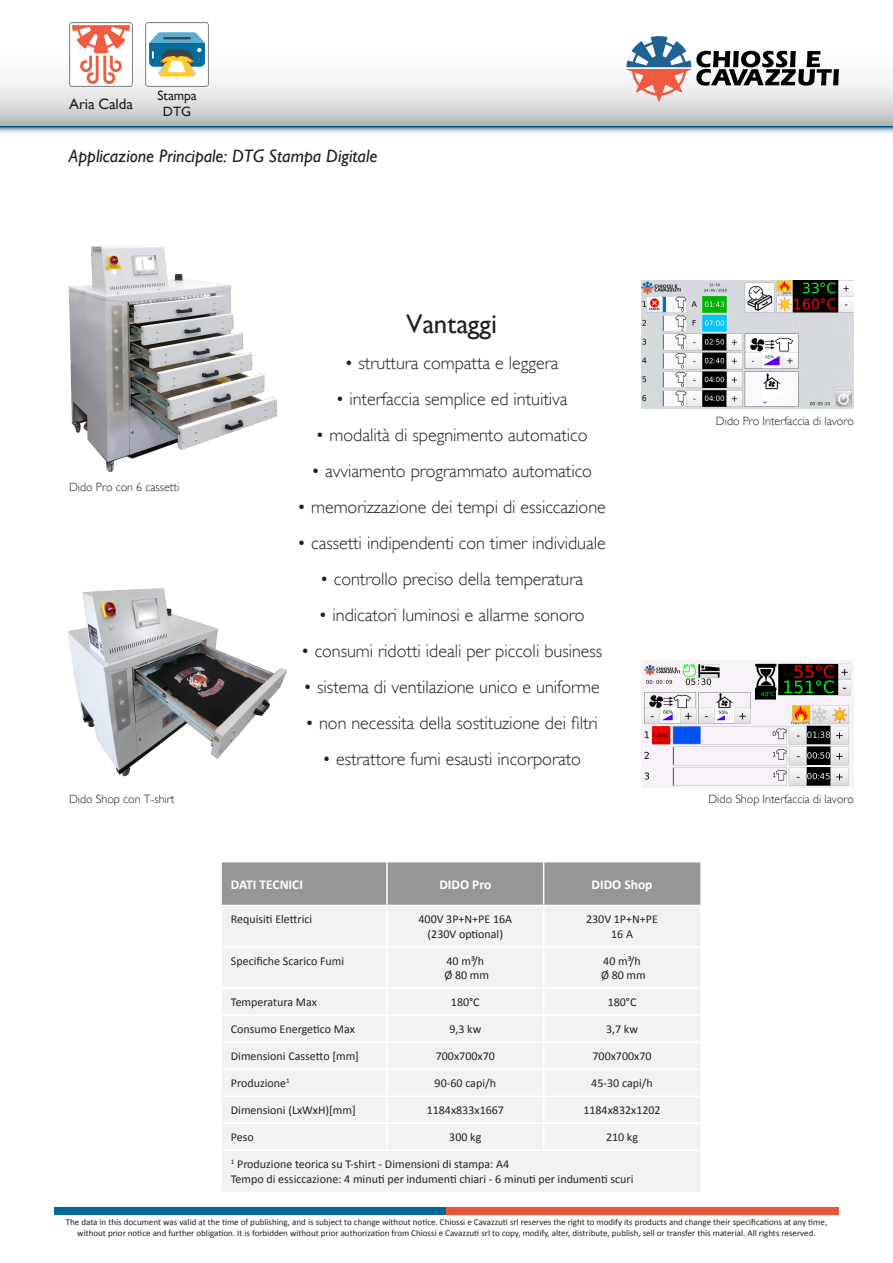
<style>
.page{position:relative;width:893px;height:1263px;background:#fff}
.page>*{position:absolute;margin:0;border:0;box-sizing:border-box;transform-origin:0 0}
.t1{font:27px "Gill Sans";color:#231f20}
.t2{font:300 18px "Gill Sans";color:#231f20}
.t3{font:italic 18px "Gill Sans";color:#231f20}
.t4{font:15px "Gill Sans";color:#231f20}
.t5{font:700 13.5px "Calibri";color:#fff}
.t6{font:13.5px/16.2px "Gill Sans";color:#231f20;text-align:center}
.t7{font:12px/14.4px "Calibri";color:#231f20}
.t8{font:300 12px "Gill Sans";color:#231f20}
.t9{font:9px/10.8px "Calibri";color:#231f20;text-align:center}
</style>
<div class="page">
<svg style="left:1px;top:78px;width:892px;height:48px"></svg>
<svg style="left:1px;top:126px;width:892px;height:8px;background:#a0bacb"></svg>
<div style="left:54px;top:1207px;width:392px;height:8px;background:#006a99"></div>
<div style="left:446px;top:1207px;width:393px;height:8px;background:#e5563d"></div>
<svg style="left:0;top:0;width:1px;height:126px"></svg>
<div style="left:222px;top:862px;width:478px;height:43px;background:#949698"></div>
<div style="left:222px;top:906px;width:478px;height:285px;background:#f2f2f3"></div>
<hr style="left:386px;top:862px;width:2px;height:43px;background:#fff">
<hr style="left:543px;top:862px;width:1px;height:43px;background:#fff">
<hr style="left:386px;top:906px;width:2px;height:40px;background:#fff">
<hr style="left:543px;top:906px;width:1px;height:40px;background:#fff">
<hr style="left:222px;top:946px;width:165px;height:2px;background:#fff">
<hr style="left:387px;top:946px;width:157px;height:2px;background:#fff">
<hr style="left:386px;top:948px;width:2px;height:39px;background:#fff">
<hr style="left:544px;top:946px;width:156px;height:2px;background:#fff">
<hr style="left:543px;top:948px;width:1px;height:39px;background:#fff">
<hr style="left:222px;top:987px;width:165px;height:2px;background:#fff">
<hr style="left:387px;top:987px;width:157px;height:2px;background:#fff">
<hr style="left:386px;top:989px;width:2px;height:25px;background:#fff">
<hr style="left:544px;top:987px;width:156px;height:2px;background:#fff">
<hr style="left:222px;top:1014px;width:165px;height:2px;background:#fff">
<hr style="left:387px;top:1014px;width:157px;height:2px;background:#fff">
<hr style="left:386px;top:1016px;width:2px;height:25px;background:#fff">
<hr style="left:544px;top:1014px;width:156px;height:2px;background:#fff">
<hr style="left:222px;top:1041px;width:165px;height:2px;background:#fff">
<hr style="left:387px;top:1041px;width:157px;height:2px;background:#fff">
<hr style="left:386px;top:1043px;width:2px;height:25px;background:#fff">
<hr style="left:544px;top:1041px;width:156px;height:2px;background:#fff">
<hr style="left:222px;top:1068px;width:165px;height:2px;background:#fff">
<hr style="left:387px;top:1068px;width:157px;height:2px;background:#fff">
<hr style="left:386px;top:1070px;width:2px;height:25px;background:#fff">
<hr style="left:544px;top:1068px;width:156px;height:2px;background:#fff">
<hr style="left:222px;top:1095px;width:165px;height:2px;background:#fff">
<hr style="left:387px;top:1095px;width:157px;height:2px;background:#fff">
<hr style="left:386px;top:1097px;width:2px;height:25px;background:#fff">
<hr style="left:544px;top:1095px;width:156px;height:2px;background:#fff">
<hr style="left:222px;top:1122px;width:165px;height:2px;background:#fff">
<hr style="left:387px;top:1122px;width:157px;height:2px;background:#fff">
<hr style="left:386px;top:1124px;width:2px;height:25px;background:#fff">
<hr style="left:544px;top:1122px;width:156px;height:2px;background:#fff">
<svg style="left:543px;top:989px;width:1px;height:160px"></svg>
<hr style="left:222px;top:1149px;width:165px;height:2px;background:#fff">
<hr style="left:387px;top:1149px;width:157px;height:2px;background:#fff">
<hr style="left:544px;top:1149px;width:156px;height:2px;background:#fff">
<img style="left:69px;top:22px;width:64px;height:64px">
<img style="left:145px;top:22px;width:64px;height:64px">
<img style="left:641px;top:281px;width:213px;height:127px">
<img style="left:641px;top:660px;width:213px;height:128px">
<img style="left:68px;top:245px;width:209px;height:227px">
<img style="left:68px;top:588px;width:219px;height:189px">
<svg style="left:626px;top:36px;width:213px;height:66px"></svg>
<p class="t4" style="left:69px;top:95px;width:65px">Aria Calda</p>
<p class="t6" style="left:157px;top:87px;width:41px">Stampa<br>DTG</p>
<h2 class="t3" style="left:69px;top:145px;width:310px">Applicazione Principale: DTG Stampa Digitale</h2>
<p class="t8" style="left:69px;top:480px;width:112px">Dido Pro con 6 cassetti</p>
<p class="t8" style="left:69px;top:792px;width:107px">Dido Shop con T-shirt</p>
<h1 class="t1" style="left:406px;top:308px;width:92px">Vantaggi</h1>
<h2 class="t2" style="left:345px;top:352px;width:215px">• struttura compatta e leggera</h2>
<h2 class="t2" style="left:335px;top:388px;width:234px">• interfaccia semplice ed intuitiva</h2>
<h2 class="t2" style="left:316px;top:424px;width:273px">• modalità di spegnimento automatico</h2>
<h2 class="t2" style="left:311px;top:460px;width:282px">• avviamento programmato automatico</h2>
<h2 class="t2" style="left:297px;top:496px;width:310px">• memorizzazione dei tempi di essiccazione</h2>
<h2 class="t2" style="left:297px;top:532px;width:310px">• cassetti indipendenti con timer individuale</h2>
<h2 class="t2" style="left:320px;top:568px;width:265px">• controllo preciso della temperatura</h2>
<h2 class="t2" style="left:318px;top:604px;width:268px">• indicatori luminosi e allarme sonoro</h2>
<h2 class="t2" style="left:301px;top:640px;width:303px">• consumi ridotti ideali per piccoli business</h2>
<h2 class="t2" style="left:303px;top:676px;width:298px">• sistema di ventilazione unico e uniforme</h2>
<h2 class="t2" style="left:305px;top:712px;width:294px">• non necessita della sostituzione dei filtri</h2>
<h2 class="t2" style="left:322px;top:748px;width:260px">• estrattore fumi esausti incorporato</h2>
<p class="t5" style="left:231px;top:876px;width:74px">DATI TECNICI</p>
<p class="t5" style="left:439px;top:876px;width:53px">DIDO Pro</p>
<p class="t5" style="left:592px;top:876px;width:62px">DIDO Shop</p>
<p class="t7" style="left:231px;top:912px;width:83px">Requisiti Elettrici</p>
<p class="t7" style="left:418px;top:912px;width:95px;text-align:center">400V 3P+N+PE 16A (230V optional)</p>
<p class="t7" style="left:586px;top:912px;width:73px;text-align:center">230V 1P+N+PE<br>16 A</p>
<p class="t7" style="left:231px;top:954px;width:115px">Specifiche Scarico Fumi</p>
<p class="t7" style="left:444px;top:954px;width:46px">40 m³/h<br>Ø 80 mm</p>
<p class="t7" style="left:601px;top:954px;width:46px">40 m³/h<br>Ø 80 mm</p>
<p class="t7" style="left:231px;top:995px;width:88px">Temperatura Max</p>
<p class="t7" style="left:451px;top:995px;width:30px">180°C</p>
<p class="t7" style="left:608px;top:995px;width:30px">180°C</p>
<p class="t7" style="left:231px;top:1022px;width:126px">Consumo Energetico Max</p>
<p class="t7" style="left:449px;top:1022px;width:33px">9,3 kw</p>
<p class="t7" style="left:606px;top:1022px;width:33px">3,7 kw</p>
<p class="t7" style="left:231px;top:1049px;width:130px">Dimensioni Cassetto [mm]</p>
<p class="t7" style="left:436px;top:1049px;width:61px">700x700x70</p>
<p class="t7" style="left:592px;top:1049px;width:61px">700x700x70</p>
<p class="t7" style="left:231px;top:1076px;width:60px">Produzione<sup>1</sup></p>
<p class="t7" style="left:435px;top:1076px;width:63px">90-60 capi/h</p>
<p class="t7" style="left:591px;top:1076px;width:63px">45-30 capi/h</p>
<p class="t7" style="left:231px;top:1103px;width:126px">Dimensioni (LxWxH)[mm]</p>
<p class="t7" style="left:427px;top:1103px;width:79px">1184x833x1667</p>
<p class="t7" style="left:583px;top:1103px;width:79px">1184x832x1202</p>
<p class="t7" style="left:231px;top:1130px;width:24px">Peso</p>
<p class="t7" style="left:449px;top:1130px;width:34px">300 kg</p>
<p class="t7" style="left:606px;top:1130px;width:34px">210 kg</p>
<p class="t7" style="left:231px;top:1157px;width:404px"><sup>1</sup> Produzione teorica su T-shirt - Dimensioni di stampa: A4<br>Tempo di essiccazione: 4 minuti per indumenti chiari - 6 minuti per indumenti scuri</p>
<p class="t8" style="left:716px;top:414px;width:140px">Dido Pro Interfaccia di lavoro</p>
<p class="t8" style="left:708px;top:792px;width:147px">Dido Shop Interfaccia di lavoro</p>
<p class="t9" style="left:66px;top:1216px;width:763px">The data in this document was valid at the time of publishing, and is subject to change without notice. Chiossi e Cavazzuti srl reserves the right to modify its products and change their specifications at any time, without prior notice and further obligation. It is forbidden without prior authorization from Chiossi e Cavazzuti srl to copy, modify, alter, distribute, publish, sell or transfer this material. All rights reserved.</p>
</div>
